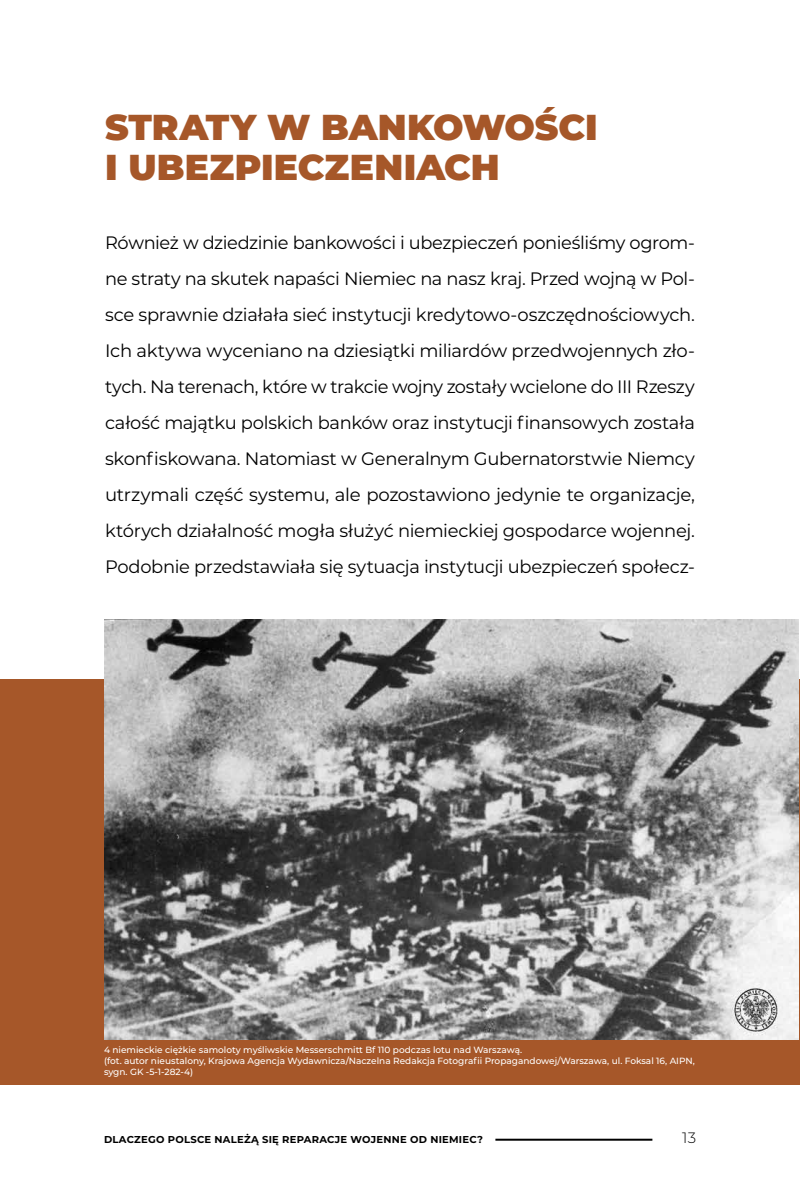
<style>
.page{position:relative;width:800px;height:1200px;background:#fff}
.page>*{position:absolute;margin:0;border:0;box-sizing:border-box;transform-origin:0 0}
.t1{font:900 36px/40px "Montserrat";color:#a65729}
.t2{font:18px/36px "Montserrat";letter-spacing:-.015em;color:#000;text-align:justify}
.t3{font:300 15px "Montserrat";color:#000}
.t4{font:700 10px "Montserrat";letter-spacing:.025em;color:#000}
.t5{font:500 9px/10.8px "Montserrat";color:#fff}
</style>
<div class="page">
<hr style="left:495px;top:1139px;width:157px;height:2px;background:#000">
<div style="left:0;top:680px;width:800px;height:405px;background:#a65729"></div>
<img style="left:104px;top:620px;width:695px;height:420px">
<h1 class="t1" style="left:105px;top:105px;width:494px">STRATY W BANKOWOŚCI<br>I UBEZPIECZENIACH</h1>
<p class="t2" style="left:105px;top:224px;width:592px">Również w dziedzinie bankowości i ubezpieczeń ponieśliśmy ogrom&shy;ne straty na skutek napaści Niemiec na nasz kraj. Przed wojną w Pol&shy;sce sprawnie działała sieć instytucji kredytowo-oszczędnościowych.<br>Ich aktywa wyceniano na dziesiątki miliardów przedwojennych zło&shy;tych. Na terenach, które w trakcie wojny zostały wcielone do III Rzeszy całość majątku polskich banków oraz instytucji finansowych została skonfiskowana. Natomiast w Generalnym Gubernatorstwie Niemcy utrzymali część systemu, ale pozostawiono jedynie te organizacje, których działalność mogła służyć niemieckiej gospodarce wojennej.<br>Podobnie przedstawiała się sytuacja instytucji ubezpieczeń społecz-</p>
<p class="t5" style="left:104px;top:1044px;width:592px">4 niemieckie ciężkie samoloty myśliwskie Messerschmitt Bf 110 podczas lotu nad Warszawą.<br>(fot. autor nieustalony, Krajowa Agencja Wydawnicza/Naczelna Redakcja Fotografii Propagandowej/Warszawa, ul. Foksal 16, AIPN, sygn. GK -5-1-282-4)</p>
<p class="t4" style="left:104px;top:1133px;width:380px">DLACZEGO POLSCE NALEŻĄ SIĘ REPARACJE WOJENNE OD NIEMIEC?</p>
<p class="t3" style="left:682px;top:1128px;width:16px">13</p>
</div>
